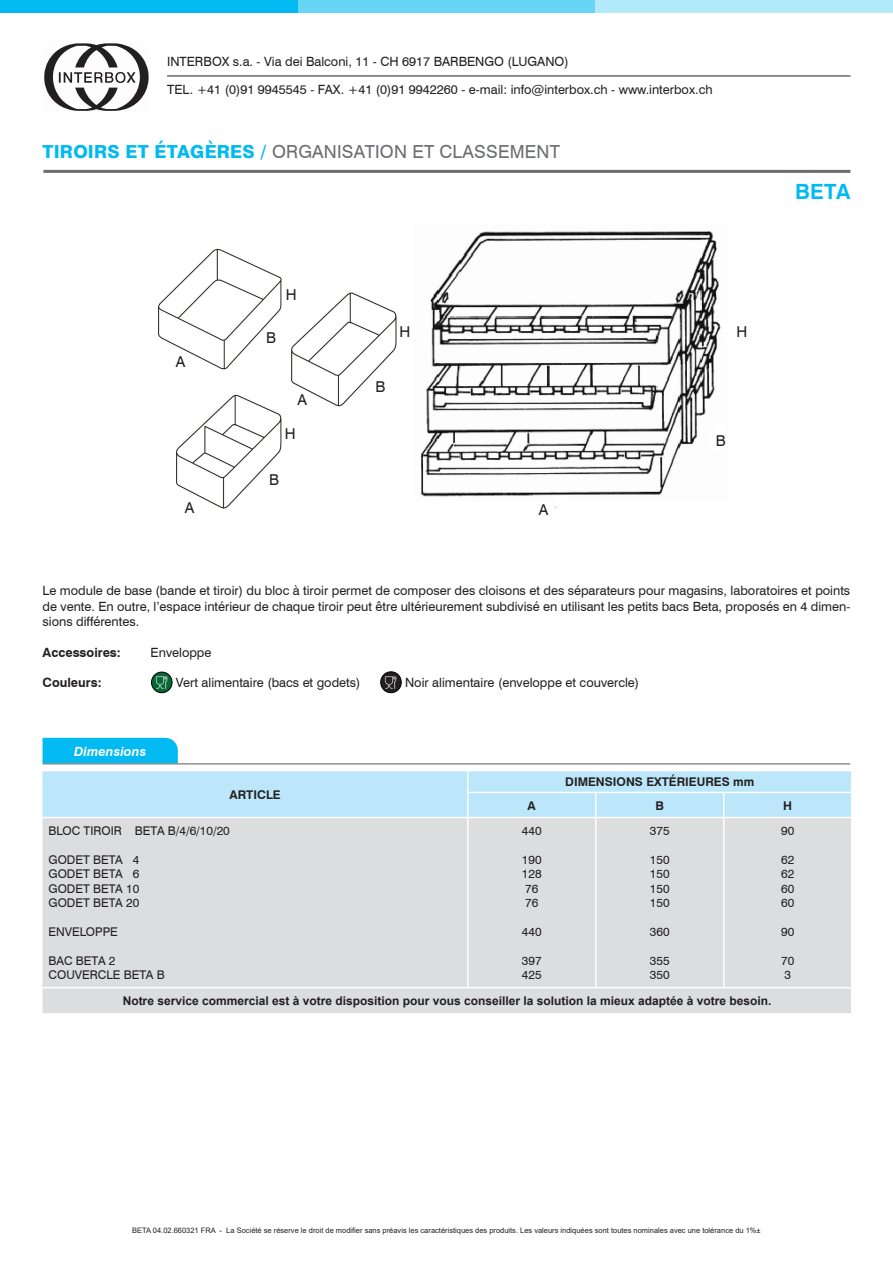
<style>
.page{position:relative;width:893px;height:1263px;background:#fff}
.page>*{position:absolute;margin:0;border:0;box-sizing:border-box;transform-origin:0 0}
.t1{font:700 21px "Swiss 721 BT";color:#00baf1}
.t2{font:18px "Swiss 721 BT";letter-spacing:.01em;color:#6c6d70}
.t3{font:15px "Swiss 721 BT";color:#231f20}
.t4{font:12.75px/15.3px "Swiss 721 BT";color:#231f20;text-align:justify}
.t5{font:700 12.75px "Swiss 721 BT";color:#231f20}
.t6{font:italic 700 12.75px "Swiss 721 BT";letter-spacing:.01em;color:#fff}
.t7{font:12px/14.4px "Swiss 721 BT";color:#231f20}
.t8{font:700 12px "Arial";color:#231f20}
.t9{font:700 12px "Swiss 721 BT";color:#231f20}
.t10{font:7.5px "Arial";color:#231f20}
.s1{font-weight:800;color:#00baf1}
</style>
<div class="page">
<div style="left:0;top:0;width:298px;height:13px;background:#00baf1"></div>
<div style="left:298px;top:0;width:297px;height:13px;background:#66d5f6"></div>
<div style="left:595px;top:0;width:298px;height:13px;background:#b3eafa"></div>
<hr style="left:43px;top:170px;width:807px;height:3px;background:#6c6d70">
<div style="left:43px;top:818px;width:808px;height:195px;background:#dcdddf"></div>
<hr style="left:43px;top:987px;width:425px;height:1px;background:#fff">
<hr style="left:467px;top:818px;width:1px;height:169px;background:#fff">
<hr style="left:468px;top:987px;width:128px;height:1px;background:#fff">
<hr style="left:595px;top:818px;width:1px;height:169px;background:#fff">
<hr style="left:596px;top:987px;width:128px;height:1px;background:#fff">
<hr style="left:723px;top:818px;width:1px;height:169px;background:#fff">
<hr style="left:724px;top:987px;width:128px;height:1px;background:#fff">
<svg style="left:43px;top:771px;width:809px;height:46px;background:#bee6fa"></svg>
<div style="left:43px;top:738px;width:135px;height:25px;background:#00baf1"></div>
<hr style="left:43px;top:763px;width:807px;height:1px;background:#6c6d70">
<img style="left:158px;top:230px;width:563px;height:279px">
<svg style="left:152px;top:672px;width:20px;height:21px"></svg>
<div style="left:151px;top:672px;width:21px;height:21px;border:1px solid #000;border-radius:50%"></div>
<svg style="left:156px;top:677px;width:11px;height:11px"></svg>
<svg style="left:44px;top:43px;width:105px;height:68px"></svg>
<hr style="left:167px;top:76px;width:683px;height:1px;background:#231f20">
<div style="left:381px;top:672px;width:20px;height:21px;background:#231f20;border-radius:50%"></div>
<div style="left:380px;top:672px;width:21px;height:21px;border:1px solid #000;border-radius:50%"></div>
<svg style="left:385px;top:676px;width:11px;height:12px"></svg>
<p class="t4" style="left:167px;top:54px;width:403px">INTERBOX s.a. - Via dei Balconi, 11 - CH 6917 BARBENGO (LUGANO)</p>
<p class="t4" style="left:167px;top:82px;width:547px">TEL. +41 (0)91 9945545 - FAX. +41 (0)91 9942260 - e-mail: info@interbox.ch - www.interbox.ch</p>
<h2 class="t2" style="left:43px;top:141px;width:519px"><span class="s1">TIROIRS ET ÉTAGÈRES /</span> ORGANISATION ET CLASSEMENT</h2>
<p class="t3" style="left:176px;top:353px;width:11px">A</p>
<p class="t3" style="left:286px;top:285px;width:12px">H</p>
<p class="t3" style="left:266px;top:329px;width:11px">B</p>
<p class="t3" style="left:297px;top:391px;width:11px">A</p>
<p class="t3" style="left:285px;top:425px;width:12px">H</p>
<p class="t3" style="left:269px;top:471px;width:11px">B</p>
<p class="t3" style="left:400px;top:322px;width:12px">H</p>
<p class="t3" style="left:376px;top:378px;width:11px">B</p>
<p class="t3" style="left:185px;top:498px;width:11px">A</p>
<p class="t3" style="left:539px;top:500px;width:11px">A</p>
<h1 class="t1" style="left:795px;top:179px;width:57px">BETA</h1>
<p class="t3" style="left:737px;top:322px;width:12px">H</p>
<p class="t3" style="left:716px;top:431px;width:11px">B</p>
<p class="t4" style="left:43px;top:583px;width:809px">Le module de base (bande et tiroir) du bloc à tiroir permet de composer des cloisons et des séparateurs pour magasins, laboratoires et points de vente. En outre, l’espace intérieur de chaque tiroir peut être ultérieurement subdivisé en utilisant les petits bacs Beta, proposés en 4 dimen&shy;sions différentes.</p>
<p class="t5" style="left:43px;top:644px;width:80px">Accessoires:</p>
<p class="t4" style="left:151px;top:644px;width:62px">Enveloppe</p>
<p class="t5" style="left:43px;top:675px;width:61px">Couleurs:</p>
<p class="t4" style="left:176px;top:675px;width:186px">Vert alimentaire (bacs et godets)</p>
<p class="t4" style="left:405px;top:675px;width:236px">Noir alimentaire (enveloppe et couvercle)</p>
<p class="t6" style="left:74px;top:744px;width:74px">Dimensions</p>
<p class="t9" style="left:229px;top:787px;width:53px">ARTICLE</p>
<p class="t7" style="left:49px;top:824px;width:183px">BLOC TIROIR BETA B/4/6/10/20</p>
<p class="t7" style="left:49px;top:852px;width:92px;text-align:justify">GODET BETA 4<br>GODET BETA 6<br>GODET BETA 10<br>GODET BETA 20</p>
<p class="t7" style="left:49px;top:924px;width:71px">ENVELOPPE</p>
<p class="t7" style="left:49px;top:953px;width:118px">BAC BETA 2<br>COUVERCLE BETA B</p>
<p class="t9" style="left:565px;top:775px;width:190px">DIMENSIONS EXTÉRIEURES mm</p>
<p class="t9" style="left:528px;top:798px;width:10px">A</p>
<p class="t9" style="left:655px;top:798px;width:10px">B</p>
<p class="t9" style="left:783px;top:798px;width:10px">H</p>
<p class="t7" style="left:522px;top:824px;width:21px">440</p>
<p class="t7" style="left:522px;top:852px;width:21px">190<br>128<br>76<br>76</p>
<p class="t7" style="left:522px;top:924px;width:21px">440</p>
<p class="t7" style="left:522px;top:953px;width:21px">397<br>425</p>
<p class="t7" style="left:650px;top:824px;width:21px">375</p>
<p class="t7" style="left:650px;top:852px;width:21px;text-align:justify">150<br>150<br>150<br>150</p>
<p class="t7" style="left:650px;top:924px;width:21px">360</p>
<p class="t7" style="left:650px;top:953px;width:21px">355<br>350</p>
<p class="t7" style="left:781px;top:824px;width:15px">90</p>
<p class="t7" style="left:781px;top:852px;width:15px;text-align:justify">62<br>62<br>60<br>60</p>
<p class="t7" style="left:781px;top:924px;width:15px">90</p>
<p class="t7" style="left:781px;top:953px;width:15px">70<br>3</p>
<p class="t8" style="left:123px;top:992px;width:650px">Notre service commercial est à votre disposition pour vous conseiller la solution la mieux adaptée à votre besoin.</p>
<p class="t10" style="left:132px;top:1225px;width:630px">BETA 04.02.660321 FRA - La Société se réserve le droit de modifier sans préavis les caractéristiques des produits. Les valeurs indiquées sont toutes nominales avec une tolérance du 1%±</p>
</div>
